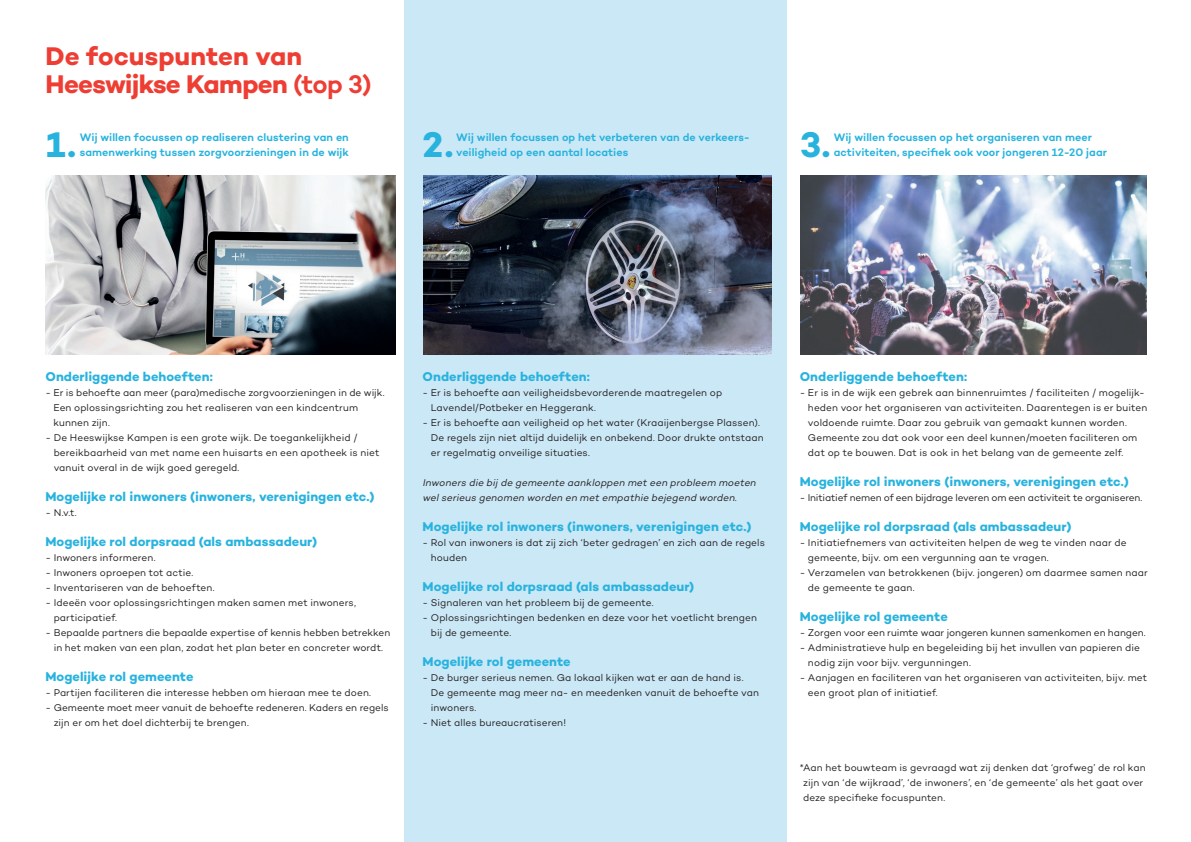
<style>
.page{position:relative;width:1191px;height:842px;background:#fff}
.page>*{position:absolute;margin:0;border:0;box-sizing:border-box;transform-origin:0 0}
.t1{font:700 36.3px "Campton";color:#28b3de}
.t2{font:700 26px/28px "Campton";letter-spacing:-.02em;color:#ee3e34}
.t3{font:700 13px "Campton";letter-spacing:.005em;color:#28b3de}
.t4{font:600 11px/15px "Campton";letter-spacing:.005em;color:#28b3de}
.t5{font:10px/15px "Campton";letter-spacing:.01em;color:#231f20}
.t6{font:italic 10px/15px "Campton";color:#231f20}
.t7{font:10px "Campton";letter-spacing:-.015em;color:#231f20}
.s1{font-weight:600}
</style>
<div class="page">
<div style="left:404px;top:0;width:383px;height:842px;background:#cbe8f6"></div>
<img style="left:45px;top:176px;width:350px;height:178px">
<img style="left:423px;top:176px;width:348px;height:178px">
<img style="left:800px;top:176px;width:346px;height:178px">
<h2 class="t2" style="left:45px;top:42px;width:328px">De focuspunten van<br>Heeswijkse Kampen <span class="s1">(top 3)</span></h2>
<p class="t4" style="left:80px;top:130px;width:271px">Wij willen focussen op realiseren clustering van en samenwerking tussen zorgvoorzieningen in de wijk</p>
<h1 class="t1" style="left:46px;top:121px;width:31px">1.</h1>
<h1 class="t1" style="left:422px;top:121px;width:32px">2.</h1>
<h1 class="t1" style="left:800px;top:121px;width:32px">3.</h1>
<p class="t4" style="left:456px;top:130px;width:295px">Wij willen focussen op het verbeteren van de verkeers&shy;veiligheid op een aantal locaties</p>
<p class="t4" style="left:833px;top:130px;width:275px">Wij willen focussen op het organiseren van meer activiteiten, specifiek ook voor jongeren 12-20 jaar</p>
<h3 class="t3" style="left:45px;top:368px;width:169px">Onderliggende behoeften:</h3>
<p class="t5" style="left:53px;top:385px;width:332px;text-indent:-8px">- Er is behoefte aan meer (para)medische zorgvoorzieningen in de wijk.<br>Een oplossingsrichting zou het realiseren van een kindcentrum kunnen zijn.</p>
<p class="t5" style="left:54px;top:430px;width:327px;text-indent:-8px">- De Heeswijkse Kampen is een grote wijk. De toegankelijkheid / bereikbaarheid van met name een huisarts en een apotheek is niet vanuit overal in de wijk goed geregeld.</p>
<h3 class="t3" style="left:45px;top:488px;width:330px">Mogelijke rol inwoners (inwoners, verenigingen etc.)</h3>
<p class="t5" style="left:45px;top:505px;width:33px">- N.v.t.</p>
<h3 class="t3" style="left:45px;top:533px;width:273px">Mogelijke rol dorpsraad (als ambassadeur)</h3>
<p class="t5" style="left:45px;top:550px;width:112px">- Inwoners informeren.</p>
<p class="t5" style="left:45px;top:565px;width:149px">- Inwoners oproepen tot actie.</p>
<p class="t5" style="left:45px;top:580px;width:171px">- Inventariseren van de behoeften.</p>
<p class="t5" style="left:54px;top:595px;width:304px;text-indent:-8px">- Ideeën voor oplossingsrichtingen maken samen met inwoners, participatief.</p>
<p class="t5" style="left:45px;top:625px;width:346px;text-align:center">- Bepaalde partners die bepaalde expertise of kennis hebben betrekken in het maken van een plan, zodat het plan beter en concreter wordt.</p>
<h3 class="t3" style="left:45px;top:668px;width:150px">Mogelijke rol gemeente</h3>
<p class="t5" style="left:45px;top:685px;width:327px">- Partijen faciliteren die interesse hebben om hieraan mee te doen.</p>
<p class="t5" style="left:54px;top:700px;width:336px;text-indent:-8px">- Gemeente moet meer vanuit de behoefte redeneren. Kaders en regels zijn er om het doel dichterbij te brengen.</p>
<h3 class="t3" style="left:422px;top:368px;width:169px">Onderliggende behoeften:</h3>
<p class="t5" style="left:431px;top:385px;width:293px;text-indent:-8px">- Er is behoefte aan veiligheidsbevorderende maatregelen op<br>Lavendel/Potbeker en Heggerank.</p>
<p class="t5" style="left:431px;top:415px;width:334px;text-indent:-8px">- Er is behoefte aan veiligheid op het water (Kraaijenbergse Plassen).<br>De regels zijn niet altijd duidelijk en onbekend. Door drukte ontstaan er regelmatig onveilige situaties.</p>
<p class="t6" style="left:422px;top:475px;width:337px">Inwoners die bij de gemeente aankloppen meteen probleem moeten welserieus genomen worden en metempathie bejegend worden.</p>
<h3 class="t3" style="left:422px;top:518px;width:330px">Mogelijke rol inwoners (inwoners, verenigingen etc.)</h3>
<p class="t5" style="left:431px;top:535px;width:336px;text-indent:-8px">- Rol van inwoners is dat zij zich ‘beter gedragen’ en zich aan de regels houden</p>
<h3 class="t3" style="left:422px;top:578px;width:273px">Mogelijke rol dorpsraad (als ambassadeur)</h3>
<p class="t5" style="left:422px;top:595px;width:232px">- Signaleren van het probleem bij de gemeente.</p>
<p class="t5" style="left:431px;top:610px;width:328px;text-indent:-8px">- Oplossingsrichtingen bedenken en deze voor het voetlicht brengen bij de gemeente.</p>
<h3 class="t3" style="left:422px;top:653px;width:150px">Mogelijke rol gemeente</h3>
<p class="t5" style="left:431px;top:670px;width:330px;text-indent:-8px">- De burger serieus nemen. Ga lokaal kijken wat er aan de hand is.<br>De gemeente mag meer na- en meedenken vanuit de behoefte van inwoners.</p>
<p class="t5" style="left:422px;top:715px;width:145px">- Niet alles bureaucratiseren!</p>
<h3 class="t3" style="left:799px;top:368px;width:169px">Onderliggende behoeften:</h3>
<p class="t5" style="left:808px;top:385px;width:341px;text-indent:-8px">- Er is in de wijk een gebrek aan binnenruimtes / faciliteiten / mogelijk&shy;heden voor het organiseren van activiteiten. Daarentegen is er buiten voldoende ruimte. Daar zou gebruik van gemaakt kunnen worden.<br>Gemeente zou dat ook voor een deel kunnen/moeten faciliteren om dat op te bouwen. Dat is ook in het belang van de gemeente zelf.</p>
<h3 class="t3" style="left:799px;top:473px;width:330px">Mogelijke rol inwoners (inwoners, verenigingen etc.)</h3>
<p class="t7" style="left:799px;top:491px;width:344px">- Initiatief nemen of een bijdrage leveren om een activiteit te organiseren.</p>
<h3 class="t3" style="left:799px;top:518px;width:273px">Mogelijke rol dorpsraad (als ambassadeur)</h3>
<p class="t5" style="left:808px;top:535px;width:320px;text-indent:-8px">- Initiatiefnemers van activiteiten helpen de weg te vinden naar de gemeente, bijv. om een vergunning aan te vragen.</p>
<p class="t5" style="left:808px;top:565px;width:341px;text-indent:-8px">- Verzamelen van betrokkenen (bijv. jongeren) om daarmee samen naar de gemeente te gaan.</p>
<h3 class="t3" style="left:799px;top:608px;width:150px">Mogelijke rol gemeente</h3>
<p class="t5" style="left:799px;top:625px;width:347px">- Zorgen voor een ruimte waar jongeren kunnen samenkomen en hangen.</p>
<p class="t5" style="left:808px;top:640px;width:333px;text-indent:-8px">- Administratieve hulp en begeleiding bij het invullen van papieren die nodig zijn voor bijv. vergunningen.</p>
<p class="t5" style="left:808px;top:670px;width:341px;text-indent:-8px">- Aanjagen en faciliteren van het organiseren van activiteiten, bijv. met een groot plan of initiatief.</p>
<p class="t5" style="left:803px;top:760px;width:344px;text-indent:-3px">*Aan het bouwteam is gevraagd wat zij denken dat ‘grofweg’ de rol kan zijn van ‘de wijkraad’, ‘de inwoners’, en ‘de gemeente’ als het gaat over deze specifieke focuspunten.</p>
</div>
